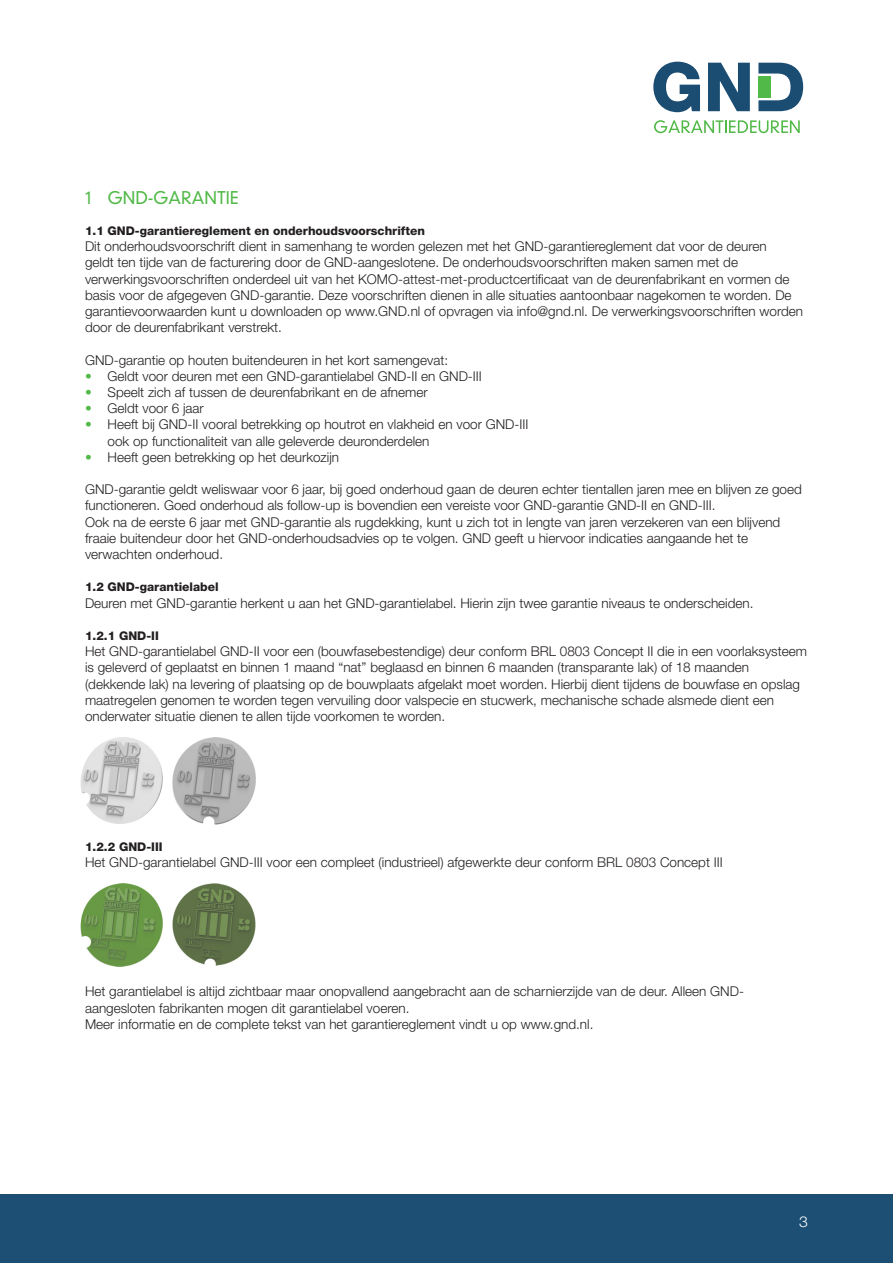
<style>
.page{position:relative;width:893px;height:1263px;background:#fff}
.page>*{position:absolute;margin:0;border:0;box-sizing:border-box;transform-origin:0 0}
.t1{font:300 16.95px "DIN Neuzeit Grotesk Std";color:#51b948}
.t2{font:300 15px "Helvetica Neue LT Std";color:#fff;scale:1.06 1}
.t3{font:300 13.5px/16.2px "Helvetica Neue LT Std";color:#231f20}
.t4{font:800 12px "Helvetica Neue LT Std";color:#231f20}
.s1{color:#51b948}
</style>
<div class="page">
<div style="left:0;top:1195px;width:893px;height:68px;background:#1d4e73"></div>
<svg style="left:653px;top:62px;width:47px;height:50px"></svg>
<svg style="left:708px;top:63px;width:42px;height:48px"></svg>
<svg style="left:758px;top:63px;width:45px;height:48px"></svg>
<div style="left:758px;top:76px;width:13px;height:22px;background:#51b948"></div>
<svg style="left:654px;top:120px;width:146px;height:13px"></svg>
<img style="left:80px;top:737px;width:83px;height:87px">
<img style="left:80px;top:883px;width:83px;height:83px">
<img style="left:172px;top:737px;width:83px;height:87px">
<img style="left:172px;top:883px;width:83px;height:83px">
<p class="t1" style="left:85px;top:188px;width:155px">1 GND-GARANTIE</p>
<p class="t4" style="left:85px;top:223px;width:341px">1.1 GND-garantiereglement en onderhoudsvoorschriften</p>
<p class="t3" style="left:85px;top:238px;width:720px">Dit onderhoudsvoorschrift dient in samenhang te worden gelezen met het GND-garantiereglement dat voor de deuren<br>geldt ten tijde van de facturering door de GND-aangeslotene. De onderhoudsvoorschriften maken samen met de verwerkingsvoorschriften onderdeel uit van het KOMO-attest-met-productcertificaat van de deurenfabrikant en vormen de basis voor de afgegeven GND-garantie. Deze voorschriften dienen in alle situaties aantoonbaar nagekomen te worden. De garantievoorwaarden kunt u downloaden op www.GND.nl of opvragen via info@gnd.nl. De verwerkingsvoorschriften worden door de deurenfabrikant verstrekt.</p>
<p class="t3" style="left:85px;top:351px;width:365px">GND-garantie op houten buitendeuren in het kort samengevat:</p>
<p class="t3" style="left:85px;top:367px;width:398px"><span class="s1">•</span> Geldt voor deuren met een GND-garantielabel GND-II en GND-III</p>
<p class="t3" style="left:85px;top:384px;width:344px"><span class="s1">•</span> Speelt zich af tussen de deurenfabrikant en de afnemer</p>
<p class="t3" style="left:85px;top:400px;width:120px"><span class="s1">•</span> Geldt voor 6 jaar</p>
<p class="t3" style="left:108px;top:416px;width:422px;text-indent:-23px"><span class="s1">•</span> Heeft bij GND-II vooral betrekking op houtrot en vlakheid en voor GND-III ook op functionaliteit van alle geleverde deuronderdelen</p>
<p class="t3" style="left:85px;top:448px;width:256px"><span class="s1">•</span> Heeft geen betrekking op het deurkozijn</p>
<p class="t3" style="left:85px;top:481px;width:718px">GND-garantie geldt weliswaar voor 6 jaar, bij goed onderhoud gaan de deuren echter tientallen jaren mee en blijven ze goed functioneren. Goed onderhoud als follow-up is bovendien een vereiste voor GND-garantie GND-II en GND-III.</p>
<p class="t3" style="left:85px;top:513px;width:697px">Ook na de eerste 6 jaar met GND-garantie als rugdekking, kunt u zich tot in lengte van jaren verzekeren van een blijvend fraaie buitendeur door het GND-onderhoudsadvies op te volgen. GND geeft u hiervoor indicaties aangaande het te verwachten onderhoud.</p>
<p class="t4" style="left:85px;top:580px;width:135px">1.2 GND-garantielabel</p>
<p class="t3" style="left:85px;top:594px;width:670px">Deuren met GND-garantie herkent u aan het GND-garantielabel. Hierin zijn twee garantie niveaus te onderscheiden.</p>
<p class="t4" style="left:85px;top:628px;width:75px">1.2.1 GND-II</p>
<p class="t3" style="left:85px;top:643px;width:723px">Het GND-garantielabel GND-II voor een (bouwfasebestendige) deur conform BRL 0803 Concept II die in een voorlaksysteem is geleverd of geplaatst en binnen 1 maand “nat” beglaasd en binnen 6 maanden (transparante lak) of 18 maanden (dekkende lak) na levering of plaatsing op de bouwplaats afgelakt moet worden. Hierbij dient tijdens de bouwfase en opslag maatregelen genomen te worden tegen vervuiling door valspecie en stucwerk, mechanische schade alsmede dient een onderwater situatie dienen te allen tijde voorkomen te worden.</p>
<p class="t4" style="left:85px;top:839px;width:79px">1.2.2 GND-III</p>
<p class="t3" style="left:85px;top:853px;width:639px">Het GND-garantielabel GND-III voor een compleet (industrieel) afgewerkte deur conform BRL 0803 Concept III</p>
<p class="t3" style="left:85px;top:983px;width:660px">Het garantielabel is altijd zichtbaar maar onopvallend aangebracht aan de scharnierzijde van de deur. Alleen GND&shy;aangesloten fabrikanten mogen dit garantielabel voeren.</p>
<p class="t3" style="left:85px;top:1015px;width:510px">Meer informatie en de complete tekst van het garantiereglement vindt u op www.gnd.nl.</p>
<p class="t2" style="left:799px;top:1212px;width:10px">3</p>
</div>
